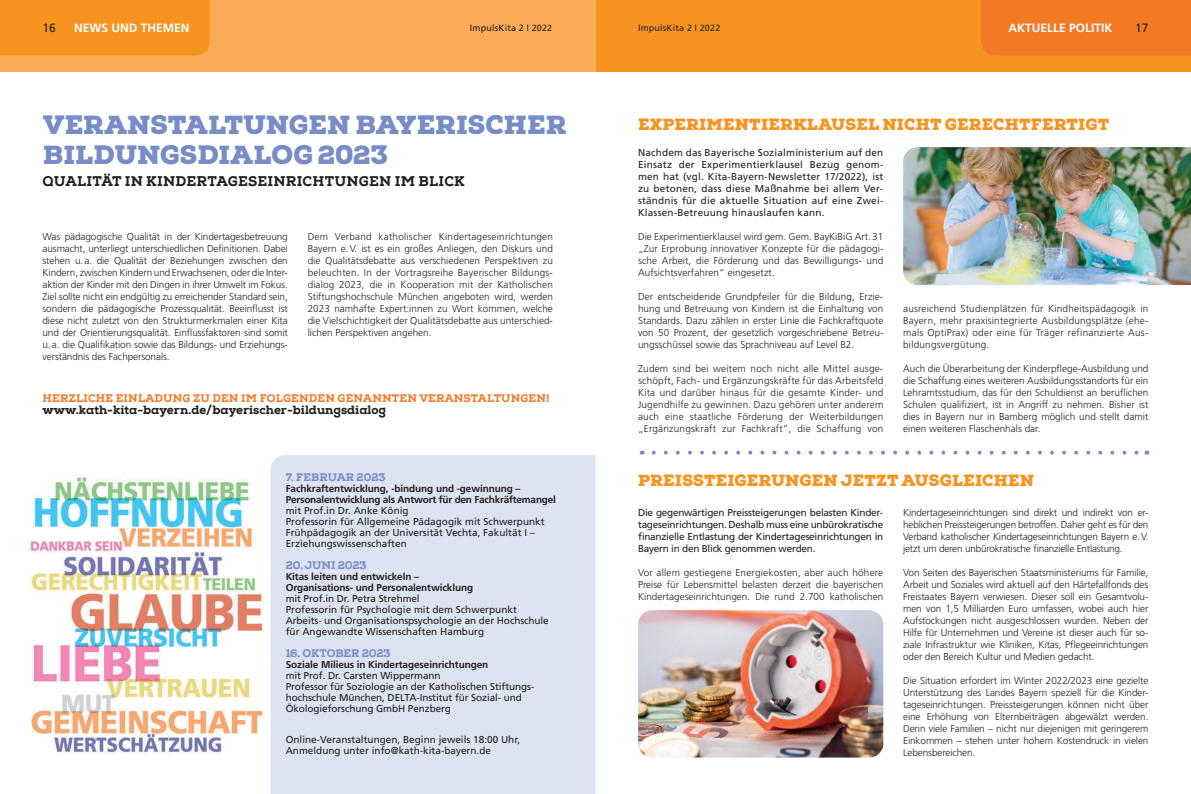
<style>
.page{position:relative;width:1191px;height:794px;background:#fff}
.page>*{position:absolute;margin:0;border:0;box-sizing:border-box;transform-origin:0 0}
.t1{font:900 26px/30px "Nexa Slab";letter-spacing:.005em;color:#788dc7}
.t2{font:900 16px "Nexa Slab";letter-spacing:.015em;color:#f79420}
.t3{font:800 14px "Nexa Slab";letter-spacing:.015em;color:#231f20}
.t4{font:800 12px "Nexa Slab";color:#231f20}
.t5{font:700 12px "Frutiger";color:#fff}
.t6{font:12px "Frutiger";color:#231f20}
.t7{font:800 11px "Nexa Slab";letter-spacing:.015em;color:#f47925}
.t8{font:800 11px "Nexa Slab";letter-spacing:-.01em;color:#788dc7}
.t9{font:300 10px/12px "Frutiger";color:#231f20;text-align:justify}
.t10{font:10px/11px "Frutiger";color:#231f20}
.t11{font:700 10px/11px "Frutiger";letter-spacing:-.01em;color:#231f20}
.t12{font:9px "Frutiger";letter-spacing:.02em;color:#231f20}
</style>
<div class="page">
<div style="left:595px;top:0;width:596px;height:72px;background:#f79420"></div>
<div style="left:981px;top:0;width:210px;height:56px;background:#f47925"></div>
<div style="left:0;top:0;width:595px;height:72px;background:#faab56"></div>
<div style="left:0;top:0;width:210px;height:56px;background:#f79420"></div>
<div style="left:270px;top:455px;width:325px;height:339px;background:#dee3f2"></div>
<img style="left:903px;top:147px;width:287px;height:138px">
<svg style="left:653px;top:450px;width:486px;height:4px"></svg>
<img style="left:638px;top:610px;width:245px;height:147px">
<img style="left:28px;top:474px;width:236px;height:281px">
<p class="t6" style="left:43px;top:21px;width:15px">16</p>
<p class="t5" style="left:74px;top:21px;width:117px">NEWS UND THEMEN</p>
<p class="t12" style="left:470px;top:24px;width:84px">ImpulsKita 2 | 2022</p>
<p class="t12" style="left:638px;top:24px;width:84px">ImpulsKita 2 | 2022</p>
<p class="t5" style="left:1008px;top:21px;width:106px">AKTUELLE POLITIK</p>
<p class="t6" style="left:1135px;top:21px;width:15px">17</p>
<h1 class="t1" style="left:43px;top:110px;width:525px">VERANSTALTUNGEN BAYERISCHER<br>BILDUNGSDIALOG 2023</h1>
<h3 class="t3" style="left:43px;top:173px;width:423px">QUALITÄT IN KINDERTAGESEINRICHTUNGEN IM BLICK</h3>
<p class="t9" style="left:43px;top:231px;width:247px">Was pädagogische Qualität in der Kindertagesbetreuung ausmacht, unterliegt unterschiedlichen Definitionen. Dabei stehen u.a. die Qualität der Beziehungen zwischen den Kindern, zwischen Kindern und Erwachsenen, oder die Inter&shy;aktion der Kinder mit den Dingen in ihrer Umwelt im Fokus.<br>Ziel sollte nicht ein endgültig zu erreichender Standard sein, sondern die pädagogische Prozessqualität. Beeinflusst ist diese nicht zuletzt von den Strukturmerkmalen einer Kita und der Orientierungsqualität. Einflussfaktoren sind somit u.a. die Qualifikation sowie das Bildungs- und Erziehungs&shy;verständnis des Fachpersonals.</p>
<p class="t9" style="left:308px;top:231px;width:247px">Dem Verband katholischer Kindertageseinrichtungen Bayern e.V. ist es ein großes Anliegen, den Diskurs und die Qualitätsdebatte aus verschiedenen Perspektiven zu beleuchten. In der Vortragsreihe Bayerischer Bildungs&shy;dialog 2023, die in Kooperation mit der Katholischen Stiftungshochschule München angeboten wird, werden 2023 namhafte Expert:innen zu Wort kommen, welche die Vielschichtigkeit der Qualitätsdebatte aus unterschied&shy;lichen Perspektiven angehen.</p>
<p class="t7" style="left:43px;top:391px;width:508px">HERZLICHE EINLADUNG ZU DEN IM FOLGENDEN GENANNTEN VERANSTALTUNGEN!</p>
<p class="t4" style="left:43px;top:403px;width:345px">www.kath-kita-bayern.de/bayerischer-bildungsdialog</p>
<p class="t8" style="left:286px;top:470px;width:101px">7. FEBRUAR 2023</p>
<p class="t11" style="left:286px;top:483px;width:272px">Fachkraftentwicklung, -bindung und -gewinnung –<br>Personalentwicklung als Antwort für den Fachkräftemangel</p>
<p class="t10" style="left:286px;top:505px;width:260px">mit Prof.in Dr. Anke König<br>Professorin für Allgemeine Pädagogik mit Schwerpunkt Frühpädagogik an der Universität Vechta, Fakultät I – Erziehungswissenschaften</p>
<p class="t8" style="left:286px;top:558px;width:82px">20. JUNI 2023</p>
<p class="t11" style="left:286px;top:571px;width:189px">Kitas leiten und entwickeln –<br>Organisations- und Personalentwicklung</p>
<p class="t10" style="left:286px;top:593px;width:264px">mit Prof.in Dr. Petra Strehmel<br>Professorin für Psychologie mit dem Schwerpunkt Arbeits- und Organisationspsychologie an der Hochschule für Angewandte Wissenschaften Hamburg</p>
<p class="t8" style="left:286px;top:646px;width:106px">16. OKTOBER 2023</p>
<p class="t11" style="left:286px;top:659px;width:204px">Soziale Milieus in Kindertageseinrichtungen</p>
<p class="t10" style="left:286px;top:670px;width:250px">mit Prof. Dr. Carsten Wippermann<br>Professor für Soziologie an der Katholischen Stiftungs&shy;hochschule München, DELTA-Institut für Sozial- und Ökologieforschung GmbH Penzberg</p>
<p class="t10" style="left:286px;top:734px;width:236px">Online-Veranstaltungen, Beginn jeweils 18:00 Uhr,<br>Anmeldung unter info@kath-kita-bayern.de</p>
<h2 class="t2" style="left:638px;top:115px;width:472px">EXPERIMENTIERKLAUSEL NICHT GERECHTFERTIGT</h2>
<p class="t10" style="left:638px;top:147px;width:247px;line-height:12px;text-align:justify">Nachdem das Bayerische Sozialministerium auf den Einsatz der Experimentierklausel Bezug genom&shy;men hat (vgl. Kita-Bayern-Newsletter 17/2022), ist zu betonen, dass diese Maßnahme bei allem Ver&shy;ständnis für die aktuelle Situation auf eine Zwei-Klassen-Betreuung hinauslaufen kann.</p>
<p class="t9" style="left:638px;top:231px;width:247px">Die Experimentierklausel wird gem. Gem. BayKiBiG Art.31 „Zur Erprobung innovativer Konzepte für die pädagogi&shy;sche Arbeit, die Förderung und das Bewilligungs- und Aufsichtsverfahren“ eingesetzt.</p>
<p class="t9" style="left:638px;top:291px;width:247px">Der entscheidende Grundpfeiler für die Bildung, Erzie&shy;hung und Betreuung von Kindern ist die Einhaltung von Standards. Dazu zählen in erster Linie die Fachkraftquote von 50 Prozent, der gesetzlich vorgeschriebene Betreu&shy;ungsschüssel sowie das Sprachniveau auf Level B2.</p>
<p class="t9" style="left:638px;top:363px;width:247px">Zudem sind bei weitem noch nicht alle Mittel ausge&shy;schöpft, Fach- und Ergänzungskräfte für das Arbeitsfeld Kita und darüber hinaus für die gesamte Kinder- und Jugendhilfe zu gewinnen. Dazu gehören unter anderem auch eine staatliche Förderung der Weiterbildungen „Ergänzungskraft zur Fachkraft“, die Schaffung von</p>
<p class="t9" style="left:903px;top:303px;width:247px">ausreichend Studienplätzen für Kindheitspädagogik in Bayern, mehr praxisintegrierte Ausbildungsplätze (ehe&shy;mals OptiPrax) oder eine für Träger refinanzierte Aus&shy;bildungsvergütung.</p>
<p class="t9" style="left:903px;top:363px;width:247px">Auch die Überarbeitung der Kinderpflege-Ausbildung und die Schaffung eines weiteren Ausbildungsstandorts für ein Lehramtsstudium, das für den Schuldienst an beruflichen Schulen qualifiziert, ist in Angriff zu nehmen. Bisher ist dies in Bayern nur in Bamberg möglich und stellt damit einen weiteren Flaschenhals dar.</p>
<h2 class="t2" style="left:638px;top:471px;width:397px">PREISSTEIGERUNGEN JETZT AUSGLEICHEN</h2>
<p class="t10" style="left:638px;top:507px;width:247px;line-height:12px;text-align:justify">Die gegenwärtigen Preissteigerungen belasten Kinder&shy;tageseinrichtungen. Deshalb muss eine unbürokratische finanzielle Entlastung der Kindertageseinrichtungen in Bayern in den Blick genommen werden.</p>
<p class="t9" style="left:638px;top:567px;width:247px">Vor allem gestiegene Energiekosten, aber auch höhere Preise für Lebensmittel belasten derzeit die bayerischen Kindertageseinrichtungen. Die rund 2.700 katholischen</p>
<p class="t9" style="left:903px;top:507px;width:247px">Kindertageseinrichtungen sind direkt und indirekt von er&shy;heblichen Preissteigerungen betroffen. Daher geht es für den Verband katholischer Kindertageseinrichtungen Bayern e.V. jetzt um deren unbürokratische finanzielle Entlastung.</p>
<p class="t9" style="left:903px;top:567px;width:247px">Von Seiten des Bayerischen Staatsministeriums für Familie, Arbeit und Soziales wird aktuell auf den Härtefallfonds des Freistaates Bayern verwiesen. Dieser soll ein Gesamtvolu&shy;men von 1,5 Milliarden Euro umfassen, wobei auch hier Aufstockungen nicht ausgeschlossen wurden. Neben der Hilfe für Unternehmen und Vereine ist dieser auch für so&shy;ziale Infrastruktur wie Kliniken, Kitas, Pflegeeinrichtungen oder den Bereich Kultur und Medien gedacht.</p>
<p class="t9" style="left:903px;top:675px;width:247px">Die Situation erfordert im Winter 2022/2023 eine gezielte Unterstützung des Landes Bayern speziell für die Kinder&shy;tageseinrichtungen. Preissteigerungen können nicht über eine Erhöhung von Elternbeiträgen abgewälzt werden.<br>Denn viele Familien – nicht nur diejenigen mit geringerem Einkommen – stehen unter hohem Kostendruck in vielen Lebensbereichen.</p>
</div>
